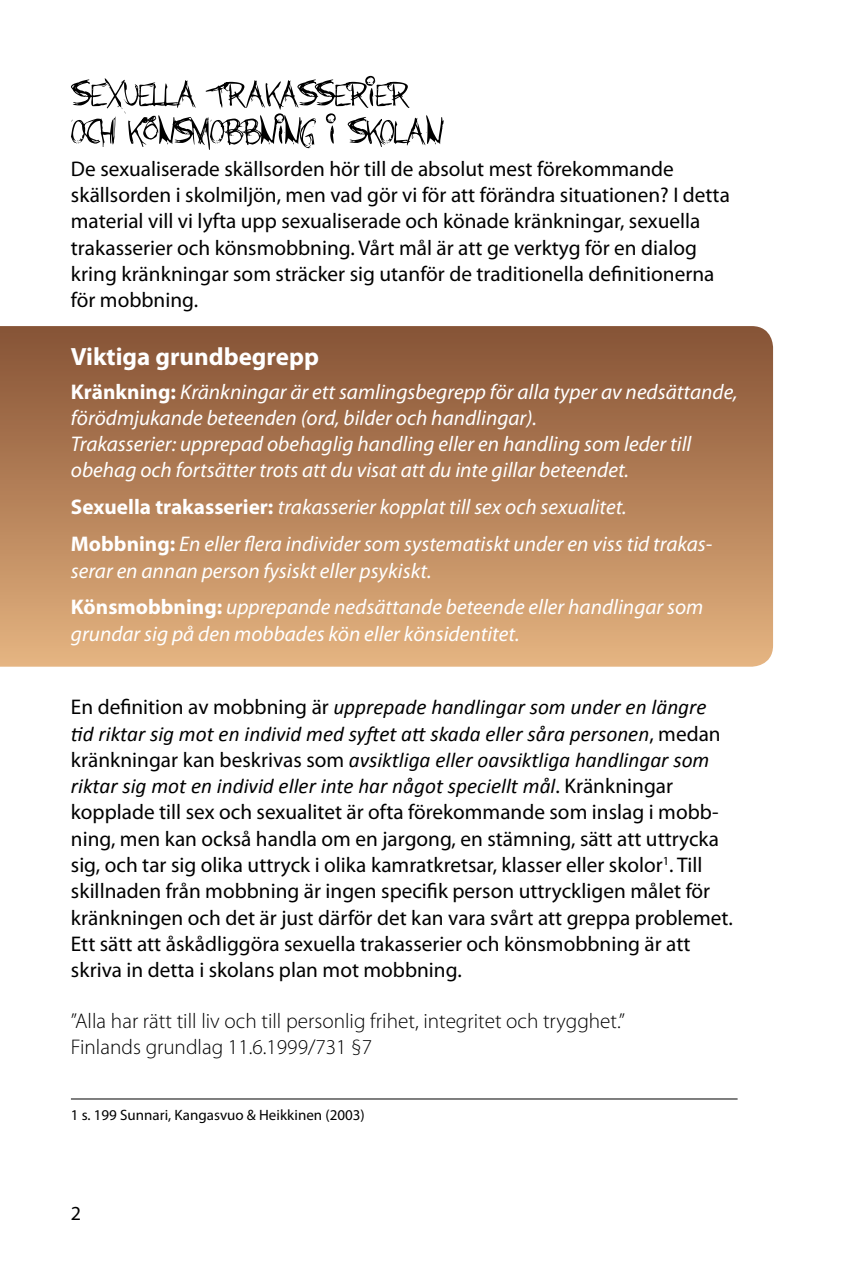
<style>
.page{position:relative;width:844px;height:1276px;background:#fff}
.page>*{position:absolute;margin:0;border:0;box-sizing:border-box;transform-origin:0 0}
.t1{font:700 25px "Myriad Pro";color:#fff}
.t2{font:21.25px/26.2px "Myriad Pro";color:#000}
.t3{font:italic 21.25px/26.2px "Myriad Pro";color:#fff}
.t4{font:italic 21.25px/26.2px "Calibri";color:#000}
.t5{font:300 21.25px/26.2px "Myriad Pro";color:#000}
.t6{font:20px "Myriad Pro";color:#000}
.t7{font:15px "Myriad Pro";color:#000}
.s1{font-weight:700;font-style:normal}
.s2{font-family:"Myriad Pro";font-style:normal}
</style>
<div class="page">
<svg style="left:0;top:326px;width:772px;height:340px;background:#b48259"></svg>
<svg style="left:71px;top:76px;width:372px;height:74px"></svg>
<hr style="left:71px;top:1098px;width:666px;height:1px;background:#000">
<p class="t2" style="left:71px;top:155px;width:660px">De sexualiserade skällsorden hör till de absolut mest förekommande skällsorden i skolmiljön, men vad gör vi för att förändra situationen? I detta material vill vi lyfta upp sexualiserade och könade kränkningar, sexuella trakasserier och könsmobbning. Vårt mål är att ge verktyg för en dialog kring kränkningar som sträcker sig utanför de traditionella definitionerna för mobbning.</p>
<p class="t1" style="left:71px;top:341px;width:249px">Viktiga grundbegrepp</p>
<p class="t3" style="left:71px;top:378px;width:668px"><span class="s1">Kränkning:</span> Kränkningar är ett samlingsbegrepp för alla typer av nedsättande, förödmjukande beteenden (ord, bilder och handlingar).<br>Trakasserier: upprepad obehaglig handling eller en handling som leder till obehag och fortsätter trots att du visat att du inte gillar beteendet.</p>
<p class="t3" style="left:71px;top:488px;width:642px;line-height:37px"><span class="s1">Sexuella trakasserier:</span> trakasserier kopplat till sex och sexualitet.<br><span class="s1">Mobbning:</span> En eller flera individer som systematiskt under en viss tid trakas-</p>
<p class="t3" style="left:71px;top:551px;width:633px;line-height:37px">serar en annan person fysiskt eller psykiskt.<br><span class="s1">Könsmobbning:</span> upprepande nedsättande beteende eller handlingar som</p>
<p class="t3" style="left:71px;top:620px;width:450px">grundar sig på den mobbades kön eller könsidentitet.</p>
<p class="t4" style="left:71px;top:693px;width:651px"><span class="s2">En definition av mobbning är</span> upprepade handlingar som under en längre tid riktar sig mot en individ med syftet att skada eller såra personen<span class="s2">, medan kränkningar kan beskrivas som</span> avsiktliga eller oavsiktliga handlingar som riktar sig mot en individ eller inte har något speciellt mål<span class="s2">. Kränkningar</span></p>
<p class="t2" style="left:71px;top:799px;width:663px">kopplade till sex och sexualitet är ofta förekommande som inslag i mobb&shy;ning, men kan också handla om en jargong, en stämning, sätt att uttrycka sig, och tar sig olika uttryck i olika kamratkretsar, klasser eller skolor<sup>1</sup>. Till skillnaden från mobbning är ingen specifik person uttryckligen målet för kränkningen och det är just därför det kan vara svårt att greppa problemet.<br>Ett sätt att åskådliggöra sexuella trakasserier och könsmobbning är att skriva in detta i skolans plan mot mobbning.</p>
<p class="t5" style="left:71px;top:1007px;width:555px">”Alla har rätt till liv och till personlig frihet, integritet och trygghet.”<br>Finlands grundlag 11.6.1999/731 §7</p>
<p class="t7" style="left:71px;top:1105px;width:295px">1 s. 199 Sunnari, Kangasvuo &amp; Heikkinen (2003)</p>
<p class="t6" style="left:71px;top:1201px;width:12px">2</p>
</div>
